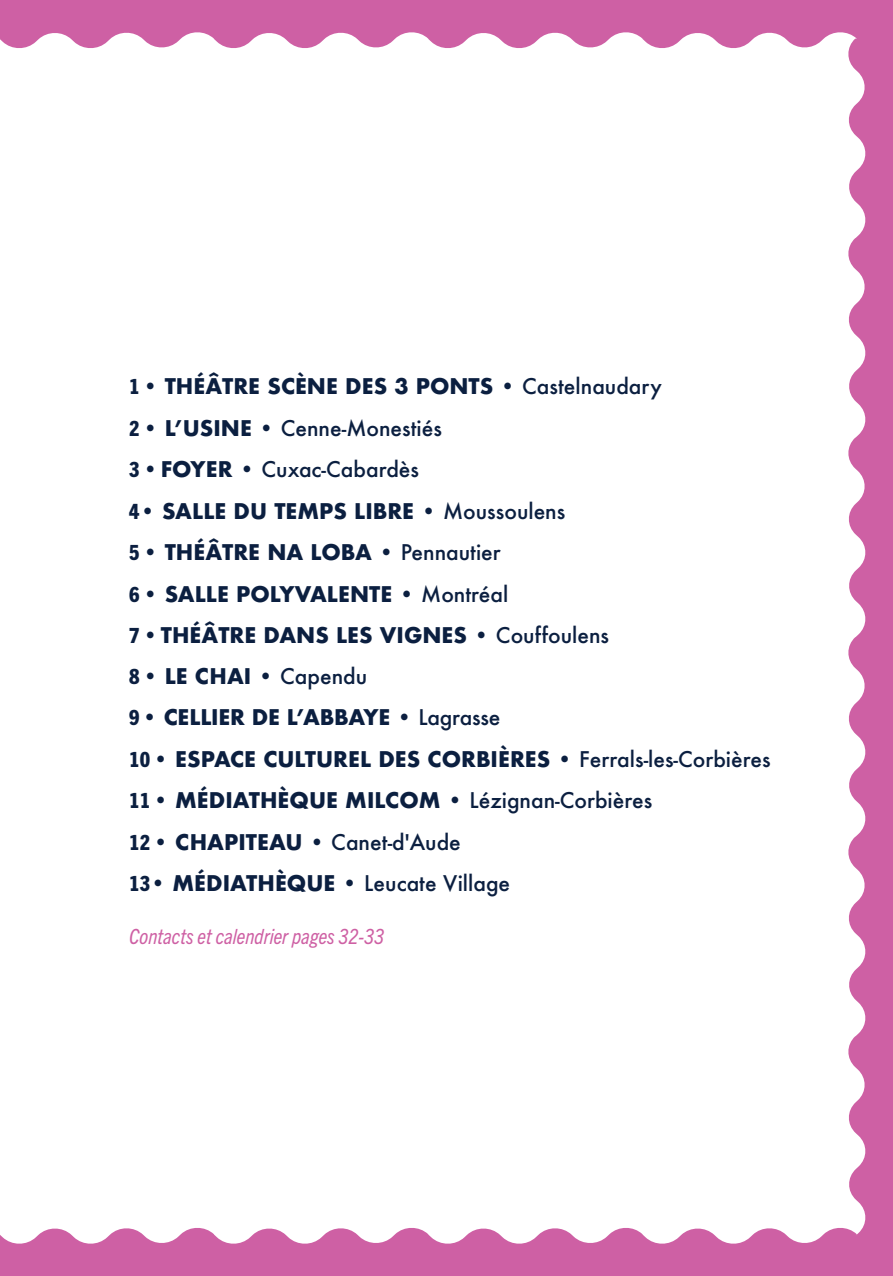
<style>
.page{position:relative;width:893px;height:1276px;background:#ce60a4}
.page>*{position:absolute;margin:0;border:0;box-sizing:border-box;transform-origin:0 0}
.t1{font:700 21px "Futura";color:#0b1f40}
.t2{font:500 21px "Futura";color:#0b1f40}
.t3{font:italic condensed 21px "Trade Gothic Next LT Pro";color:#ce60a4}
.s1{font-family:"Trade Gothic Next LT Pro";font-weight:800;font-stretch:condensed}
.s2{font-weight:500}
.s3{font-weight:700}
</style>
<div class="page">
<div style="left:0;top:32px;width:866px;height:1212px;background:#fff"></div>
<p class="t1" style="left:129px;top:371px;width:534px"><span class="s1">1</span><span class="s2">•</span> THÉÂTRE SCÈNE DES 3 PONTS <span class="s2">• Castelnaudary</span></p>
<p class="t2" style="left:129px;top:413px;width:314px"><span class="s1">2</span>• <span class="s3">L’USINE</span> • Cenne-Monestiés</p>
<p class="t2" style="left:129px;top:455px;width:291px"><span class="s1">3</span>•<span class="s3">FOYER</span> • Cuxac-Cabardès</p>
<p class="t1" style="left:129px;top:495px;width:438px"><span class="s1">4</span><span class="s2">•</span> SALLE DU TEMPS LIBRE <span class="s2">• Moussoulens</span></p>
<p class="t1" style="left:129px;top:537px;width:373px"><span class="s1">5</span><span class="s2">•</span> THÉÂTRE NA LOBA <span class="s2">• Pennautier</span></p>
<p class="t1" style="left:129px;top:578px;width:381px"><span class="s1">6</span><span class="s2">•</span> SALLE POLYVALENTE <span class="s2">• Montréal</span></p>
<p class="t1" style="left:129px;top:620px;width:481px"><span class="s1">7</span><span class="s2">•</span>THÉÂTRE DANS LES VIGNES <span class="s2">• Couffoulens</span></p>
<p class="t2" style="left:129px;top:662px;width:240px"><span class="s1">8</span>• <span class="s3">LE CHAI</span> • Capendu</p>
<p class="t1" style="left:129px;top:702px;width:373px"><span class="s1">9</span><span class="s2">•</span> CELLIER DE L’ABBAYE <span class="s2">• Lagrasse</span></p>
<p class="t1" style="left:129px;top:744px;width:643px"><span class="s1">10</span><span class="s2">•</span> ESPACE CULTUREL DES CORBIÈRES <span class="s2">• Ferrals-les-Corbières</span></p>
<p class="t2" style="left:129px;top:786px;width:524px"><span class="s1">11</span>• <span class="s3">MÉDIATHÈQUE MILCOM</span> • Lézignan-Corbières</p>
<p class="t2" style="left:129px;top:827px;width:333px"><span class="s1">12</span>• <span class="s3">CHAPITEAU</span> • Canet-d'Aude</p>
<p class="t2" style="left:129px;top:868px;width:382px"><span class="s1">13</span>• <span class="s3">MÉDIATHÈQUE</span> • Leucate Village</p>
<p class="t3" style="left:129px;top:921px;width:256px">Contacts et calendrier pages 32-33</p>
</div>
